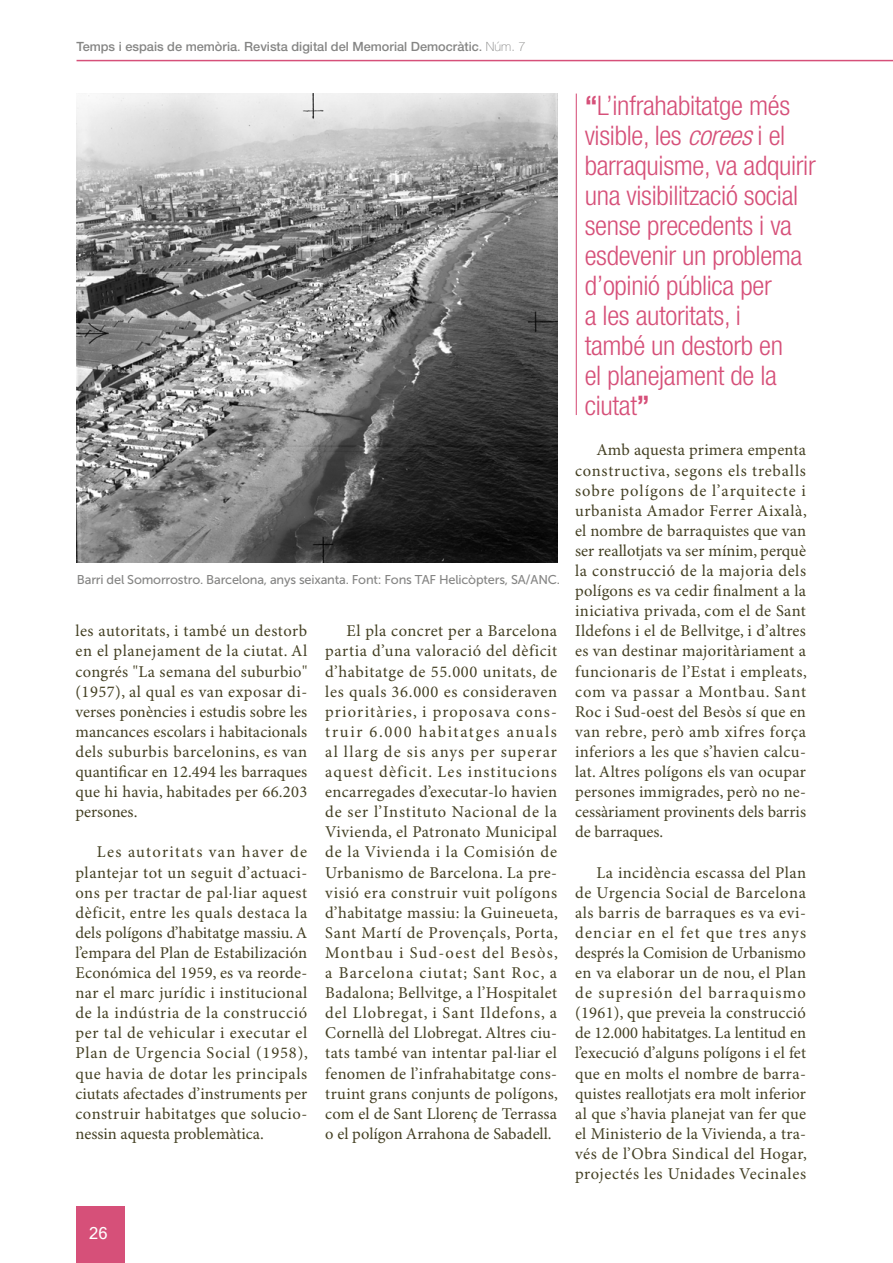
<style>
.page{position:relative;width:893px;height:1263px;background:#fff}
.page>*{position:absolute;margin:0;border:0;box-sizing:border-box;transform-origin:0 0}
.Destacats_-_La_mirad{font:300 condensed 27px/30px "Helvetica Neue LT Std";letter-spacing:-.01em;color:#d65079}
.Text_01{font:16.5px/20.1px "Minion Pro";letter-spacing:.025em;color:#444023;text-align:justify}
.t1{font:16.5px "Microsoft Sans Serif";color:#fff}
.Peu_imatge{font:12.75px "Museo Sans 500";letter-spacing:-.015em;color:#858584}
.t2{font:500 12.75px "Helvetica Neue LT Std";color:#858584}
.s1{font-weight:400}
.s2{font-weight:100}
.s3{font-weight:700}
.s4{font-style:italic}
</style>
<div class="page">
<div style="left:77px;top:1206px;width:48px;height:57px;background:#d65079"></div>
<hr style="left:77px;top:60px;width:816px;height:1px;background:#d65079">
<img style="left:76px;top:94px;width:481px;height:468px">
<hr style="left:576px;top:94px;width:1px;height:321px;background:#d65079">
<p class="t2" style="left:77px;top:39px;width:450px">Temps i espais de memòria<span class="s1">.</span> Revista digital del Memorial Democràtic<span class="s1">.</span> <span class="s2">Núm. 7</span></p>
<p class="Peu_imatge" style="left:77px;top:572px;width:485px">Barri del Somorrostro. Barcelona, anys seixanta. Font: Fons TAF Helicòpters, SA/ANC.</p>
<p class="Text_01" style="left:75px;top:622px;width:233px">les autoritats, i també un destorb en el planejament de la ciutat. Al congrés "La semana del suburbio" (1957), al qual es van exposar di&shy;verses ponències i estudis sobre les mancances escolars i habitacionals dels suburbis barcelonins, es van quantificar en 12.494 les barraques que hi havia, habitades per 66.203 persones.</p>
<p class="Text_01" style="left:75px;top:843px;width:234px;text-indent:21px">Les autoritats van haver de plantejar tot un seguit d’actuaci&shy;ons per tractar de pal·liar aquest dèficit, entre les quals destaca la dels polígons d’habitatge massiu. A l’empara del Plan de Estabilización Económica del 1959, es va reorde&shy;nar el marc jurídic i institucional de la indústria de la construcció per tal de vehicular i executar el Plan de Urgencia Social (1958), que havia de dotar les principals ciutats afectades d’instruments per construir habitatges que solucio&shy;nessin aquesta problemàtica.</p>
<p class="Text_01" style="left:325px;top:622px;width:234px;text-indent:21px">El pla concret per a Barcelona partia d’una valoració del dèficit d’habitatge de 55.000 unitats, de les quals 36.000 es consideraven prioritàries, i proposava cons&shy;truir 6.000 habitatges anuals al llarg de sis anys per superar aquest dèficit. Les institucions encarregades d’executar-lo havien de ser l’Instituto Nacional de la Vivienda, el Patronato Municipal de la Vivienda i la Comisión de Urbanismo de Barcelona. La pre&shy;visió era construir vuit polígons d’habitatge massiu: la Guineueta, Sant Martí de Provençals, Porta, Montbau i Sud-oest del Besòs, a Barcelona ciutat; Sant Roc, a Badalona; Bellvitge, a l’Hospitalet del Llobregat, i Sant Ildefons, a Cornellà del Llobregat. Altres ciu&shy;tats també van intentar pal·liar el fenomen de l’infrahabitatge cons&shy;truint grans conjunts de polígons, com el de Sant Llorenç de Terrassa o el polígon Arrahona de Sabadell.</p>
<p class="Destacats_-_La_mirad" style="left:585px;top:90px;width:233px"><span class="s3">“</span>L’infrahabitatge més visible, les <span class="s4">corees</span>i el barraquisme, va adquirir una visibilització social sense precedents i va esdevenir un problema d’opinió pública per<br>a les autoritats, i<br>també un destorb en<br>el planejament de la ciutat<span class="s3">”</span></p>
<p class="Text_01" style="left:575px;top:441px;width:233px;text-indent:21px">Amb aquesta primera empenta constructiva, segons els treballs sobre polígons de l’arquitecte i urbanista Amador Ferrer Aixalà, el nombre de barraquistes que van ser reallotjats va ser mínim, perquè la construcció de la majoria dels polígons es va cedir finalment a la iniciativa privada, com el de Sant Ildefons i el de Bellvitge, i d’altres es van destinar majoritàriament a funcionaris de l’Estat i empleats, com va passar a Montbau. Sant Roc i Sud-oest del Besòs sí que en van rebre, però amb xifres força inferiors a les que s’havien calcu&shy;lat. Altres polígons els van ocupar persones immigrades, però no ne&shy;cessàriament provinents dels barris de barraques.</p>
<p class="Text_01" style="left:575px;top:863px;width:233px;text-indent:21px">La incidència escassa del Plan de Urgencia Social de Barcelona als barris de barraques es va evi&shy;denciar en el fet que tres anys després la Comision de Urbanismo en va elaborar un de nou, el Plan de supresión del barraquismo (1961), que preveia la construcció de 12.000 habitatges. La lentitud en l’execució d’alguns polígons i el fet que en molts el nombre de barra&shy;quistes reallotjats era molt inferior al que s’havia planejat van fer que el Ministerio de la Vivienda, a tra&shy;vés de l’Obra Sindical del Hogar, projectés les Unidades Vecinales</p>
<p class="t1" style="left:89px;top:1224px;width:20px">26</p>
</div>
